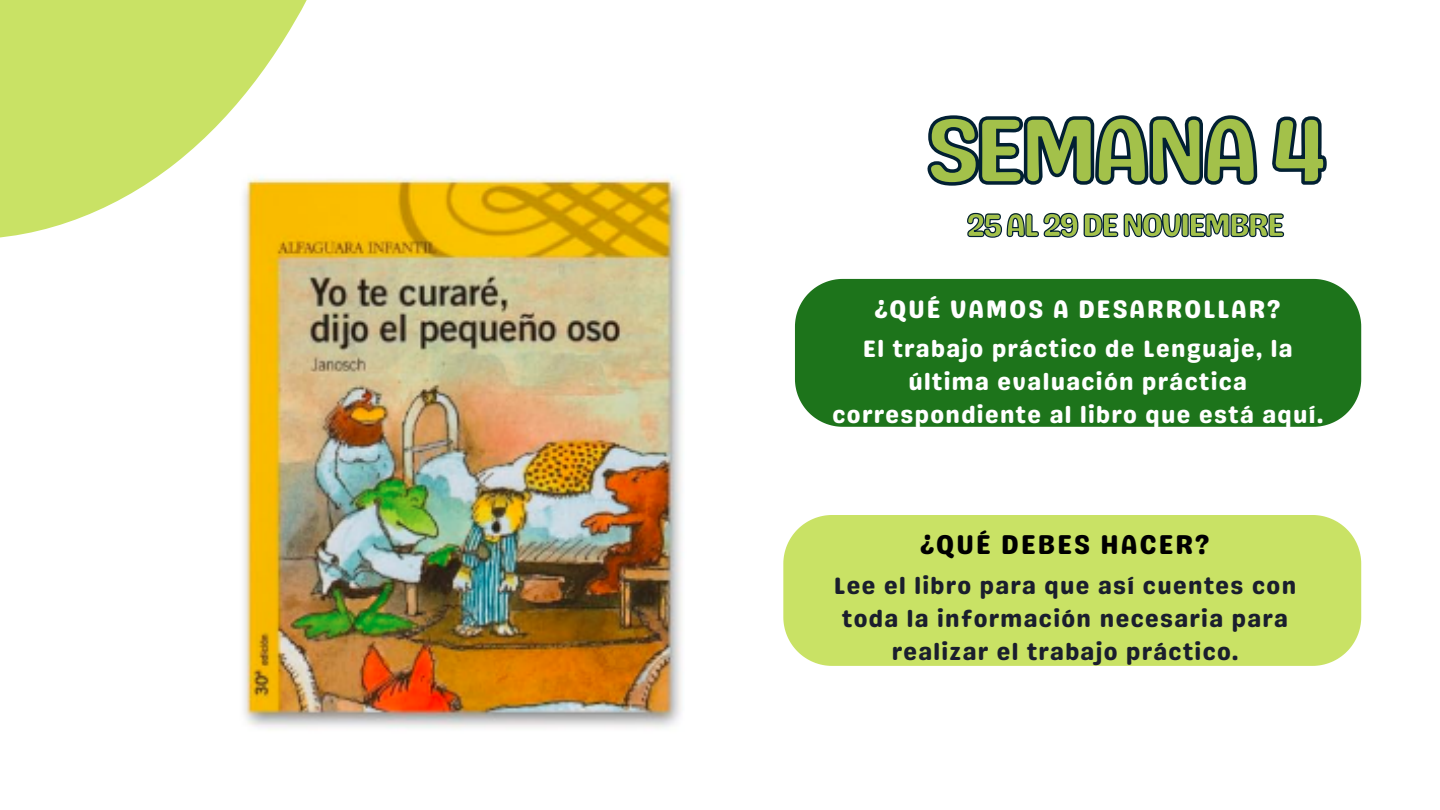
<style>
.page{position:relative;width:1440px;height:810px;background:#fff}
.page>*{position:absolute;margin:0;border:0;box-sizing:border-box;transform-origin:0 0}
.t1{font:93.7px "Genty Sans";letter-spacing:-.085em;color:#a3c14a}
.t2{font:32.3px "Genty Sans";letter-spacing:-.085em;color:#a3c14a}
.t3{font:27.2px "Genty Sans";letter-spacing:.055em;color:#000}
.t4{font:25.4px "Genty Sans";letter-spacing:.055em;color:#fff}
.t5{font:23.7px/33px "Genty Sans";letter-spacing:.055em;color:#fff;text-align:center}
.t6{font:23.7px/33px "Genty Sans";letter-spacing:.055em;color:#1a1e2d;text-align:center}
</style>
<div class="page">
<div style="left:795px;top:279px;width:566px;height:148px;background:#1d741b"></div>
<div style="left:783px;top:515px;width:578px;height:151px;background:#c9e265"></div>
<svg style="left:0;top:0;width:307px;height:238px;fill:#c9e265"></svg>
<img style="left:195px;top:150px;width:488px;height:580px">
<svg style="left:927px;top:115px;width:400px;height:71px"></svg>
<svg style="left:966px;top:115px;width:319px;height:265px"></svg>
<h1 class="t1" style="left:924px;top:94px;width:403px">SEMANA 4</h1>
<h2 class="t2" style="left:966px;top:206px;width:321px">25 AL 29 DE NOVIEMBRE</h2>
<p class="t4" style="left:875px;top:294px;width:407px">¿QUÉ VAMOS A DESARROLLAR?</p>
<h3 class="t5" style="left:832px;top:332px;width:492px">El trabajo práctico de Lenguaje, la última evaluación práctica correspondiente al libro que está aquí.</h3>
<h2 class="t3" style="left:921px;top:528px;width:290px">¿QUÉ DEBES HACER?</h2>
<p class="t6" style="left:834px;top:570px;width:464px">Lee el libro para que así cuentes con toda la información necesaria para realizar el trabajo práctico.</p>
</div>
